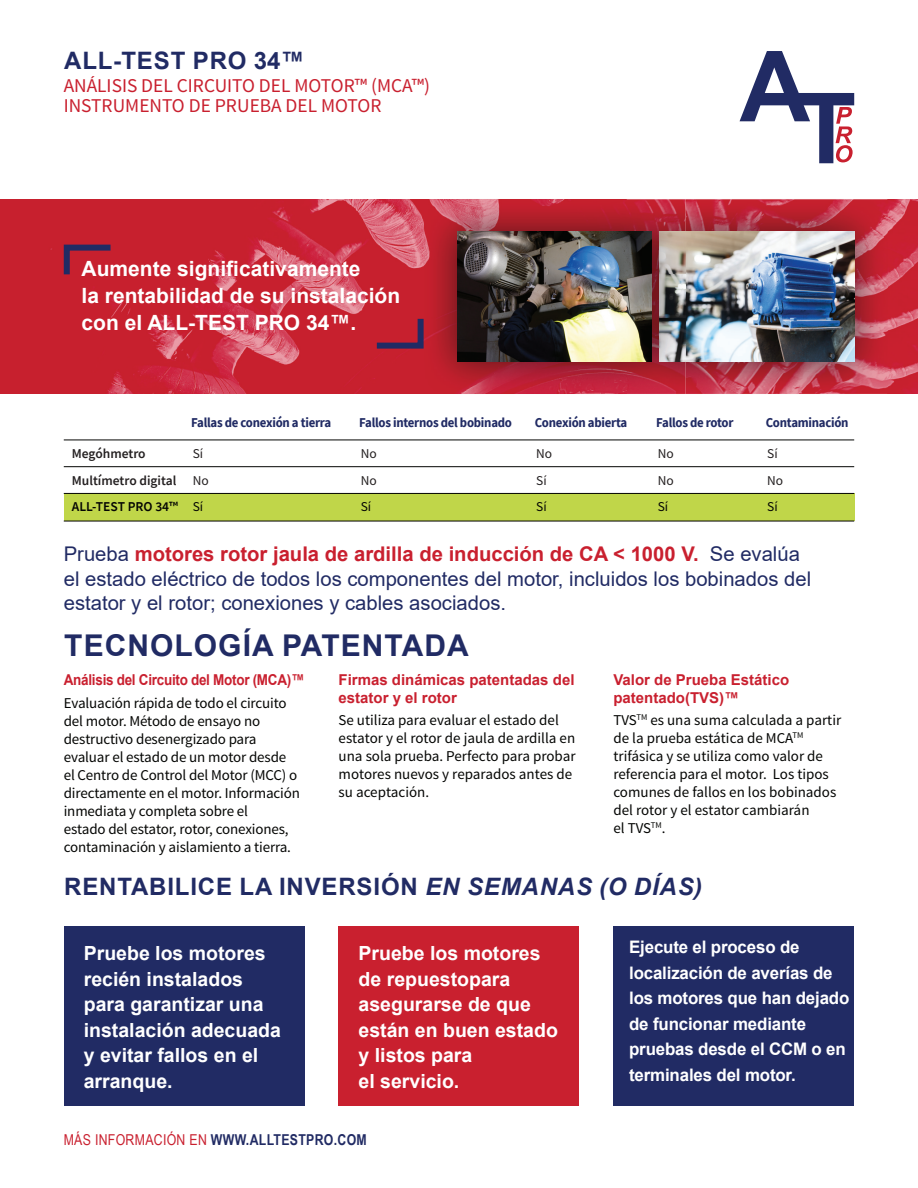
<style>
.page{position:relative;width:918px;height:1188px;background:#fff}
.page>*{position:absolute;margin:0;border:0;box-sizing:border-box;transform-origin:0 0}
.t1{font:700 30px "Arial";letter-spacing:.035em;color:#212b64}
.t2{font:700 24px "Arial";letter-spacing:.035em;color:#212b64}
.t3{font:700 21px/27px "Arial";color:#fff}
.t4{font:20.25px/24.8px "Arial";color:#212b64}
.t5{font:700 19.5px/25.5px "Arial";color:#fff}
.t6{font:19.5px/20.7px "Source Sans Pro";color:#c9202f}
.t7{font:700 17.25px/25.5px "Arial";letter-spacing:-.01em;color:#fff}
.t8{font:15px/18px "Source Sans Pro";letter-spacing:-.01em;color:#040503}
.t9{font:700 15px/18px "Arial";color:#c9202f}
.t10{font:700 15px "Arial Narrow";letter-spacing:.02em;color:#212b64}
.t11{font:700 15px "Arial";letter-spacing:-.02em;color:#c9202f;scale:.9 1}
.t12{font:700 13.5px "Source Sans Pro";letter-spacing:-.02em;color:#212b64;scale:.95 1}
.t13{font:600 13.5px "Source Sans Pro";color:#231f20}
.t14{font:13.5px "Source Sans Pro";color:#231f20}
.t15{font:600 13.5px "Source Sans Pro";color:#040503}
.t16{font:13.5px "Source Sans Pro";color:#040503}
.s1{font-weight:400}
.s2{font-weight:700;color:#c9202f}
.s3{font-style:italic}
.s4{font-weight:400;color:#c9202f}
</style>
<div class="page">
<img style="left:0;top:199px;width:918px;height:195px">
<img style="left:424px;top:199px;width:464px;height:195px">
<img style="left:685px;top:232px;width:169px;height:129px">
<svg style="left:740px;top:51px;width:114px;height:112px"></svg>
<img style="left:627px;top:199px;width:58px;height:195px">
<img style="left:458px;top:232px;width:194px;height:129px">
<svg style="left:61px;top:242px;width:56px;height:38px;background:#a52238"></svg>
<svg style="left:371px;top:313px;width:56px;height:39px;background:#a62238"></svg>
<div style="left:64px;top:493px;width:790px;height:28px;background:#c0d649"></div>
<hr style="left:64px;top:440px;width:790px;height:1px;background:#040503">
<hr style="left:64px;top:466px;width:790px;height:1px;background:#040503">
<hr style="left:64px;top:493px;width:790px;height:1px;background:#040503">
<hr style="left:64px;top:521px;width:790px;height:1px;background:#040503">
<div style="left:64px;top:926px;width:241px;height:180px;background:#212b64"></div>
<div style="left:339px;top:926px;width:240px;height:180px;background:#c9202f"></div>
<div style="left:613px;top:926px;width:241px;height:180px;background:#212b64"></div>
<h2 class="t2" style="left:64px;top:44px;width:242px">ALL-TEST PRO 34™</h2>
<h3 class="t6" style="left:64px;top:75px;width:368px">ANÁLISIS DEL CIRCUITO DEL MOTOR™ (MCA™)<br>INSTRUMENTO DE PRUEBA DEL MOTOR</h3>
<h3 class="t3" style="left:82px;top:256px;width:320px">Aumente significativamente<br>la rentabilidad de su instalación con el ALL-TEST PRO 34™.</h3>
<p class="t12" style="left:191px;top:413px;width:149px">Fallas de conexión a tierra</p>
<p class="t12" style="left:359px;top:413px;width:162px">Fallos internos del bobinado</p>
<p class="t12" style="left:535px;top:413px;width:99px">Conexión abierta</p>
<p class="t12" style="left:656px;top:413px;width:83px">Fallos de rotor</p>
<p class="t12" style="left:766px;top:413px;width:89px">Contaminación</p>
<p class="t13" style="left:72px;top:445px;width:75px">Megóhmetro</p>
<p class="t14" style="left:193px;top:445px;width:12px">Sí</p>
<p class="t14" style="left:361px;top:445px;width:17px">No</p>
<p class="t14" style="left:536px;top:445px;width:17px">No</p>
<p class="t14" style="left:658px;top:445px;width:17px">No</p>
<p class="t14" style="left:767px;top:445px;width:12px">Sí</p>
<p class="t13" style="left:72px;top:471px;width:138px">Multímetro digital <span class="s1">No</span></p>
<p class="t14" style="left:361px;top:472px;width:17px">No</p>
<p class="t14" style="left:536px;top:472px;width:12px">Sí</p>
<p class="t14" style="left:658px;top:472px;width:17px">No</p>
<p class="t14" style="left:767px;top:472px;width:17px">No</p>
<p class="t15" style="left:72px;top:498px;width:133px">ALL-TEST PRO 34™ <span class="s1">Sí</span></p>
<p class="t16" style="left:361px;top:499px;width:12px">Sí</p>
<p class="t16" style="left:536px;top:499px;width:12px">Sí</p>
<p class="t16" style="left:658px;top:499px;width:12px">Sí</p>
<p class="t16" style="left:767px;top:499px;width:12px">Sí</p>
<h3 class="t4" style="left:64px;top:541px;width:749px">Prueba <span class="s2">motores rotor jaula de ardilla de inducción de CA &lt; 1000 V.</span> Se evalúa el estado eléctrico de todos los componentes del motor, incluidos los bobinados del estator y el rotor; conexiones y cables asociados.</h3>
<h1 class="t1" style="left:64px;top:625px;width:406px">TECNOLOGÍA PATENTADA</h1>
<p class="t11" style="left:64px;top:670px;width:269px">Análisis del Circuito del Motor (MCA)™</p>
<p class="t8" style="left:64px;top:694px;width:238px">Evaluación rápida de todo el circuito del motor. Método de ensayo no destructivo desenergizado para evaluar el estado de un motor desde el Centro de Control del Motor (MCC) o directamente en el motor. Información inmediata y completa sobre el<br>estado del estator, rotor, conexiones, contaminación y aislamiento a tierra.</p>
<p class="t9" style="left:339px;top:671px;width:237px">Firmas dinámicas patentadas del estator y el rotor</p>
<p class="t8" style="left:339px;top:712px;width:238px">Se utiliza para evaluar el estado del estator y el rotor de jaula de ardilla en una sola prueba. Perfecto para probar motores nuevos y reparados antes de su aceptación.</p>
<p class="t9" style="left:613px;top:671px;width:177px">Valor de Prueba Estático patentado(TVS)™</p>
<p class="t8" style="left:613px;top:712px;width:229px">TVS<sup>TM</sup> es una suma calculada a partir de la prueba estática de MCA<sup>TM </sup>trifásica y se utiliza como valor de referencia para el motor. Los tipos comunes de fallos en los bobinados del rotor y el estator cambiarán<br>el TVS<sup>TM</sup>.</p>
<h2 class="t2" style="left:64px;top:870px;width:639px">RENTABILICE LA INVERSIÓN <span class="s3">EN SEMANAS (O DÍAS)</span></h2>
<h3 class="t5" style="left:84px;top:941px;width:199px">Pruebe los motores recién instalados para garantizar una instalación adecuada y evitar fallos en el arranque.</h3>
<h3 class="t5" style="left:359px;top:941px;width:201px">Pruebe los motores de repuestopara asegurarse de que están en buen estado y listos para<br>el servicio.</h3>
<p class="t7" style="left:629px;top:935px;width:222px">Ejecute el proceso de localización de averías de los motores que han dejado de funcionar mediante pruebas desde el CCM o en terminales del motor.</p>
<p class="t10" style="left:64px;top:1129px;width:305px"><span class="s4">MÁS INFORMACIÓN EN</span> WWW.ALLTESTPRO.COM</p>
</div>
